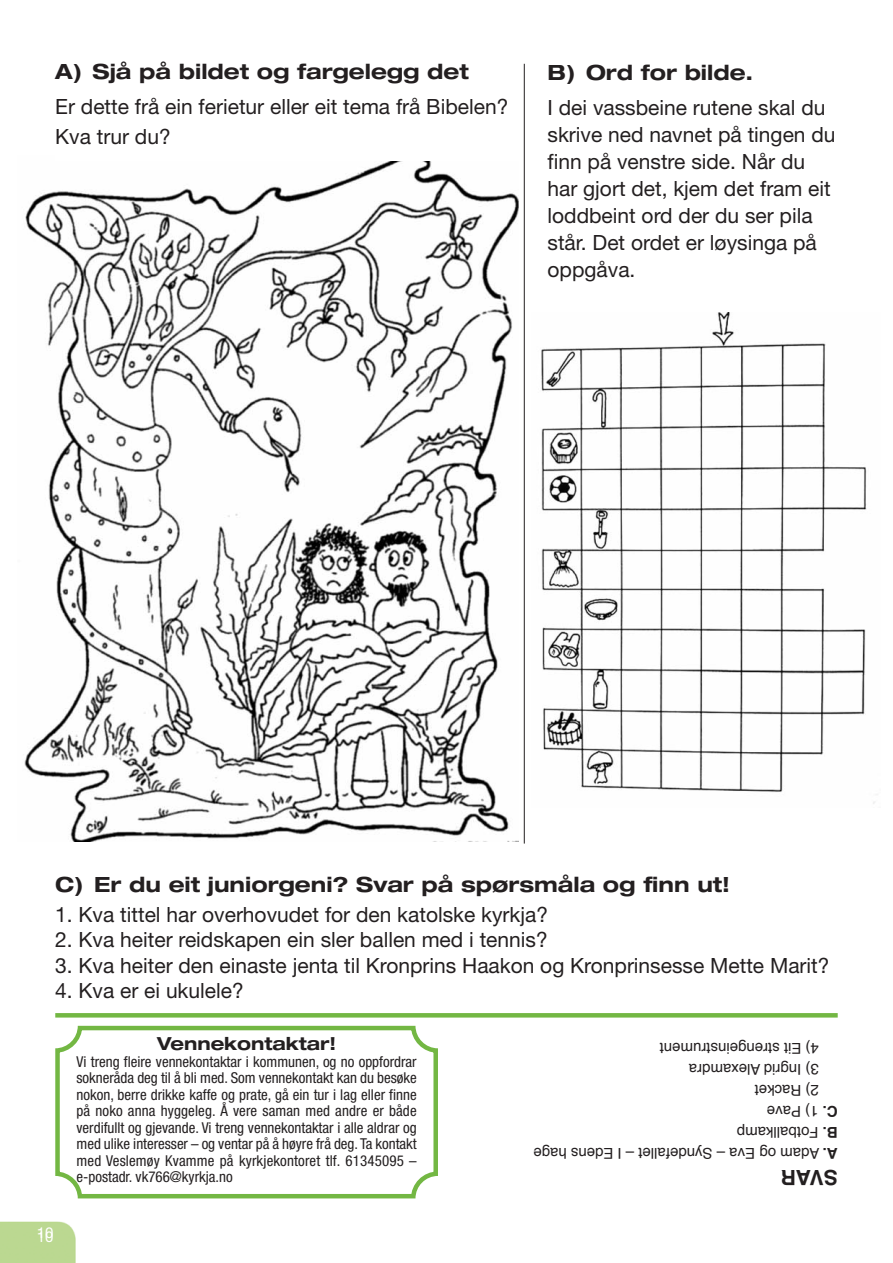
<style>
.page{position:relative;width:893px;height:1263px;background:#fff}
.page>*{position:absolute;margin:0;border:0;box-sizing:border-box;transform-origin:0 0}
.t1{font:21px/27px "Helvetica Neue";color:#231f20}
.t2{font:700 expanded 21px "Helvetica Neue";color:#231f20}
.t3{font:700 21px "Helvetica";color:#231f20}
.t4{font:700 expanded 18px "Helvetica Neue";color:#231f20}
.t5{font:condensed 15px/16.5px "Helvetica Neue";letter-spacing:.01em;color:#231f20;text-align:justify}
.t6{font:15px/21px "Helvetica";color:#231f20}
.t7{font:15px "Helvetica Neue";color:#fff}
.s1{font-weight:700}
</style>
<div class="page">
<div style="left:0;top:1221px;width:76px;height:42px;background:#bbd891"></div>
<img style="left:24px;top:161px;width:495px;height:681px">
<img style="left:541px;top:312px;width:334px;height:492px">
<svg style="left:55px;top:1026px;width:383px;height:172px"></svg>
<hr style="left:524px;top:64px;width:1px;height:779px;background:#231f20">
<svg style="left:55px;top:1013px;width:783px;height:4px;background:#75b846"></svg>
<p class="t2" style="left:55px;top:64px;width:415px">A) Sjå på bildet og fargelegg det</p>
<p class="t1" style="left:55px;top:94px;width:455px;line-height:29.5px">Er dette frå ein ferietur eller eit tema frå Bibelen?<br>Kva trur du?</p>
<p class="t2" style="left:547px;top:65px;width:207px">B) Ord for bilde.</p>
<p class="t1" style="left:547px;top:96px;width:290px">I dei vassbeine rutene skal du skrive ned navnet på tingen du finn på venstre side. Når du har gjort det, kjem det fram eit loddbeint ord der du ser pila står. Det ordet er løysinga på oppgåva.</p>
<p class="t2" style="left:55px;top:877px;width:676px">C) Er du eit juniorgeni? Svar på spørsmåla og finn ut!</p>
<p class="t1" style="left:55px;top:903px;width:494px">1. Kva tittel har overhovudet for den katolske kyrkja?</p>
<p class="t1" style="left:55px;top:928px;width:494px">2. Kva heiter reidskapen ein sler ballen med i tennis?</p>
<p class="t1" style="left:55px;top:954px;width:776px">3. Kva heiter den einaste jenta til Kronprins Haakon og Kronprinsesse Mette Marit?</p>
<p class="t1" style="left:55px;top:979px;width:190px">4. Kva er ei ukulele?</p>
<p class="t7" style="left:37px;top:1229px;width:18px">1010</p>
<p class="t4" style="left:157px;top:1037px;width:181px">Vennekontaktar!</p>
<p class="t5" style="left:77px;top:1054px;width:342px">Vi treng fleire vennekontaktar i kommunen, og no oppfordrar sokneråda deg til å bli med. Som vennekontakt kan du besøke nokon, berre drikke kaffe og prate, gå ein tur i lag eller finne på noko anna hyggeleg. Å vere saman med andre er både verdifullt og gjevande. Vi treng vennekontaktar i alle aldrar og med ulike interesser – og ventar på å høyre frå deg. Ta kontakt med Veslemøy Kvamme på kyrkjekontoret tlf. 61345095 – e-postadr. vk766@kyrkja.no</p>
<p class="t6" style="left:819px;top:1057px;width:161px;rotate:-180deg">4) Eit strengeinstrument</p>
<p class="t6" style="left:819px;top:1078px;width:132px;rotate:-180deg">3) Ingrid Alexamdra</p>
<p class="t6" style="left:819px;top:1099px;width:66px;rotate:-180deg">2) Racket</p>
<p class="t6" style="left:838px;top:1162px;width:306px;rotate:-180deg"><span class="s1">A.</span> Adam og Eva – Syndefallet – I Edens hage<br><span class="s1">B.</span> Fotballkamp<br><span class="s1">C.</span> 1) Pave</p>
<p class="t3" style="left:838px;top:1186px;width:58px;rotate:-180deg">SVAR</p>
</div>
